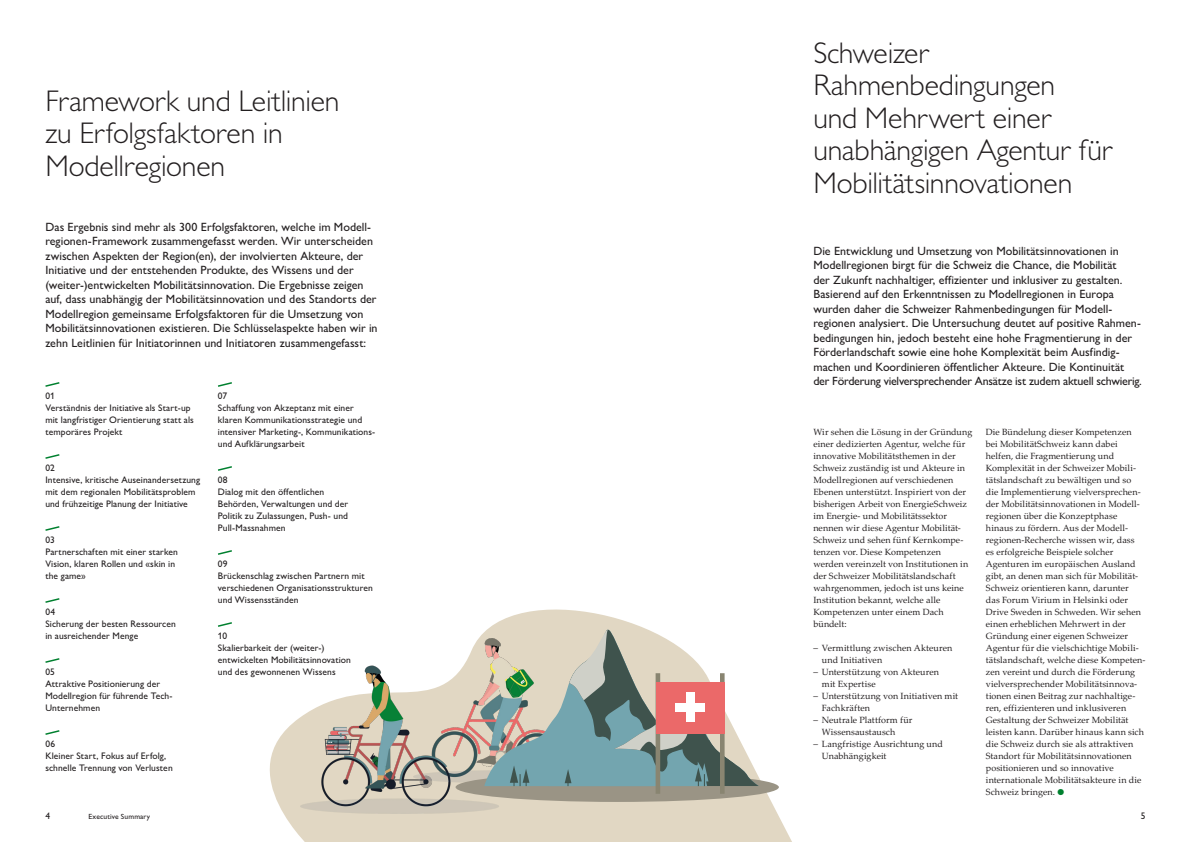
<style>
.page{position:relative;width:1191px;height:842px;background:#fff}
.page>*{position:absolute;margin:0;border:0;box-sizing:border-box;transform-origin:0 0}
.Title_30_Black{font:300 30px/32.5px "Gill Sans MT Pro";letter-spacing:-.01em;color:#231f20}
.Lead_12{font:500 12px/14.5px "Gill Sans MT Pro";color:#231f20}
.Subtitle_9_5{font:500 9.5px/12px "Gill Sans MT Pro";letter-spacing:.01em;color:#231f20}
.Copy_9{font:9px/12px "Palatino Linotype";letter-spacing:.005em;color:#231f20}
.Subtitle_7_5{font:500 7.5px "Gill Sans MT Pro";letter-spacing:.02em;color:#231f20}
.s1{font-family:"Gill Sans MT Pro";font-weight:500}
.s2{font-family:"Aptos";font-weight:600;color:#00802f}
</style>
<div class="page">
<svg style="left:269px;top:632px;width:523px;height:210px;fill:#e1d7c3"></svg>
<svg style="left:45px;top:382px;width:15px;height:5px"></svg>
<svg style="left:45px;top:454px;width:15px;height:5px"></svg>
<svg style="left:45px;top:526px;width:15px;height:5px"></svg>
<svg style="left:45px;top:598px;width:15px;height:5px"></svg>
<svg style="left:45px;top:658px;width:15px;height:5px"></svg>
<svg style="left:45px;top:730px;width:15px;height:5px"></svg>
<svg style="left:218px;top:382px;width:14px;height:5px"></svg>
<svg style="left:218px;top:466px;width:14px;height:5px"></svg>
<svg style="left:218px;top:550px;width:14px;height:5px"></svg>
<svg style="left:218px;top:622px;width:14px;height:5px"></svg>
<img style="left:301px;top:639px;width:275px;height:174px">
<div style="left:455px;top:772px;width:324px;height:30px;background:#9a9485;border-radius:50%"></div>
<svg style="left:484px;top:609px;width:63px;height:177px;fill:#e1d7c3"></svg>
<svg style="left:510px;top:764px;width:19px;height:22px"></svg>
<svg style="left:547px;top:609px;width:211px;height:177px"></svg>
<hr style="left:720px;top:673px;width:4px;height:121px;background:#898571">
<div style="left:655px;top:673px;width:5px;height:121px;background:#898571"></div>
<div style="left:655px;top:682px;width:69px;height:51px;background:#eb6969"></div>
<div style="left:686px;top:692px;width:8px;height:30px;background:#fff"></div>
<div style="left:675px;top:703px;width:29px;height:8px;background:#fff"></div>
<p class="Title_30_Black" style="left:45px;top:84px;width:296px">Framework und Leitlinien zu Erfolgsfaktoren in<br>Modellregionen</p>
<p class="Lead_12" style="left:45px;top:219px;width:334px">Das Ergebnis sind mehr als 300 Erfolgsfaktoren, welche im Modell&shy;regionen-Framework zusammengefasst werden. Wir unterscheiden zwischen Aspekten der Region(en), der involvierten Akteure, der Initiative und der entstehenden Produkte, des Wissens und der (weiter-)entwickelten Mobilitätsinnovation. Die Ergebnisse zeigen auf, dass unabhängig der Mobilitätsinnovation und des Standorts der Modellregion gemeinsame Erfolgsfaktoren für die Umsetzung von Mobilitätsinnovationen existieren. Die Schlüsselaspekte haben wir in zehn Leitlinien für Initiatorinnen und Initiatoren zusammengefasst:</p>
<p class="Subtitle_9_5" style="left:45px;top:390px;width:11px">01</p>
<p class="Subtitle_9_5" style="left:45px;top:402px;width:150px">Verständnis der Initiative als Start-up mit langfristiger Orientierung statt als temporäres Projekt</p>
<p class="Subtitle_9_5" style="left:45px;top:462px;width:11px">02</p>
<p class="Subtitle_9_5" style="left:45px;top:474px;width:156px">Intensive, kritische Auseinandersetzung mit dem regionalen Mobilitätsproblem und frühzeitige Planung der Initiative</p>
<p class="Subtitle_9_5" style="left:45px;top:534px;width:11px">03</p>
<p class="Subtitle_9_5" style="left:45px;top:546px;width:134px">Partnerschaften mit einer starken<br>Vision, klaren Rollen und «skin in the game»</p>
<p class="Subtitle_9_5" style="left:45px;top:606px;width:11px">04</p>
<p class="Subtitle_9_5" style="left:45px;top:618px;width:132px">Sicherung der besten Ressourcen in ausreichender Menge</p>
<p class="Subtitle_9_5" style="left:45px;top:666px;width:11px">05</p>
<p class="Subtitle_9_5" style="left:45px;top:678px;width:129px">Attraktive Positionierung der<br>Modellregion für führende Tech-<br>Unternehmen</p>
<p class="Subtitle_9_5" style="left:45px;top:738px;width:11px">06</p>
<p class="Subtitle_9_5" style="left:45px;top:750px;width:129px">Kleiner Start, Fokus auf Erfolg, schnelle Trennung von Verlusten</p>
<p class="Subtitle_9_5" style="left:218px;top:390px;width:11px">07</p>
<p class="Subtitle_9_5" style="left:218px;top:402px;width:159px">Schaffung von Akzeptanz mit einer klaren Kommunikationsstrategie und intensiver Marketing-, Kommunikations&shy;und Aufklärungsarbeit</p>
<p class="Subtitle_9_5" style="left:218px;top:474px;width:11px">08</p>
<p class="Subtitle_9_5" style="left:218px;top:486px;width:132px">Dialog mit den öffentlichen<br>Behörden, Verwaltungen und der<br>Politik zu Zulassungen, Push- und<br>Pull-Massnahmen</p>
<p class="Subtitle_9_5" style="left:218px;top:558px;width:11px">09</p>
<p class="Subtitle_9_5" style="left:218px;top:570px;width:156px">Brückenschlag zwischen Partnern mit verschiedenen Organisationsstrukturen und Wissensständen</p>
<p class="Subtitle_9_5" style="left:218px;top:630px;width:11px">10</p>
<p class="Subtitle_9_5" style="left:218px;top:642px;width:135px">Skalierbarkeit der (weiter-) entwickelten Mobilitätsinnovation und des gewonnenen Wissens</p>
<p class="Title_30_Black" style="left:813px;top:36px;width:301px">Schweizer<br>Rahmenbedingungen<br>und Mehrwert einer unabhängigen Agentur für<br>Mobilitätsinnovationen</p>
<p class="Lead_12" style="left:813px;top:243px;width:330px">Die Entwicklung und Umsetzung von Mobilitätsinnovationen in Modellregionen birgt für die Schweiz die Chance, die Mobilität<br>der Zukunft nachhaltiger, effizienter und inklusiver zu gestalten.<br>Basierend auf den Erkenntnissen zu Modellregionen in Europa wurden daher die Schweizer Rahmenbedingungen für Modell&shy;regionen analysiert. Die Untersuchung deutet auf positive Rahmen&shy;bedingungen hin, jedoch besteht eine hohe Fragmentierung in der Förderlandschaft sowie eine hohe Komplexität beim Ausfindig&shy;machen und Koordinieren öffentlicher Akteure. Die Kontinuität der Förderung vielversprechender Ansätze ist zudem aktuell schwierig.</p>
<p class="Copy_9" style="left:813px;top:425px;width:161px">Wir sehen die Lösung in der Gründung einer dedizierten Agentur, welche für innovative Mobilitätsthemen in der Schweiz zuständig ist und Akteure in Modellregionen auf verschiedenen Ebenen unterstützt. Inspiriert von der bisherigen Arbeit von EnergieSchweiz im Energie- und Mobilitätssektor nennen wir diese Agentur Mobilität-Schweiz und sehen fünf Kernkompe&shy;tenzen vor. Diese Kompetenzen werden vereinzelt von Institutionen in der Schweizer Mobilitätslandschaft wahrgenommen, jedoch ist uns keine Institution bekannt, welche alle Kompetenzen unter einem Dach bündelt:</p>
<p class="Copy_9" style="left:822px;top:641px;width:132px;text-indent:-9px"><span class="s1">–</span> Vermittlung zwischen Akteuren und Initiativen</p>
<p class="Copy_9" style="left:822px;top:665px;width:119px;text-indent:-9px"><span class="s1">–</span> Unterstützung von Akteuren mit Expertise</p>
<p class="Copy_9" style="left:822px;top:689px;width:138px;text-indent:-9px"><span class="s1">–</span> Unterstützung von Initiativen mit<br>Fachkräften</p>
<p class="Copy_9" style="left:822px;top:713px;width:92px;text-indent:-9px"><span class="s1">–</span> Neutrale Plattform für<br>Wissensaustausch</p>
<p class="Copy_9" style="left:822px;top:737px;width:123px;text-indent:-9px"><span class="s1">–</span> Langfristige Ausrichtung und<br>Unabhängigkeit</p>
<p class="Copy_9" style="left:986px;top:425px;width:161px">Die Bündelung dieser Kompetenzen bei MobilitätSchweiz kann dabei helfen, die Fragmentierung und Komplexität in der Schweizer Mobili&shy;tätslandschaft zu bewältigen und so die Implementierung vielversprechen&shy;der Mobilitätsinnovationen in Modell&shy;regionen über die Konzeptphase hinaus zu fördern. Aus der Modell&shy;regionen-Recherche wissen wir, dass<br>es erfolgreiche Beispiele solcher Agenturen im europäischen Ausland gibt, an denen man sich für Mobilität-Schweiz orientieren kann, darunter<br>das Forum Virium in Helsinki oder Drive Sweden in Schweden. Wir sehen einen erheblichen Mehrwert in der Gründung einer eigenen Schweizer Agentur für die vielschichtige Mobili&shy;tätslandschaft, welche diese Kompeten&shy;zen vereint und durch die Förderung vielversprechender Mobilitätsinnova&shy;tionen einen Beitrag zur nachhaltige&shy;ren, effizienteren und inklusiveren Gestaltung der Schweizer Mobilität leisten kann. Darüber hinaus kann sich die Schweiz durch sie als attraktiven Standort für Mobilitätsinnovationen positionieren und so innovative internationale Mobilitätsakteure in die Schweiz bringen. <span class="s2">●</span></p>
<p class="Subtitle_9_5" style="left:45px;top:810px;width:6px">4</p>
<p class="Subtitle_7_5" style="left:88px;top:812px;width:63px">Executive Summary</p>
<p class="Subtitle_9_5" style="left:1140px;top:810px;width:6px">5</p>
</div>
